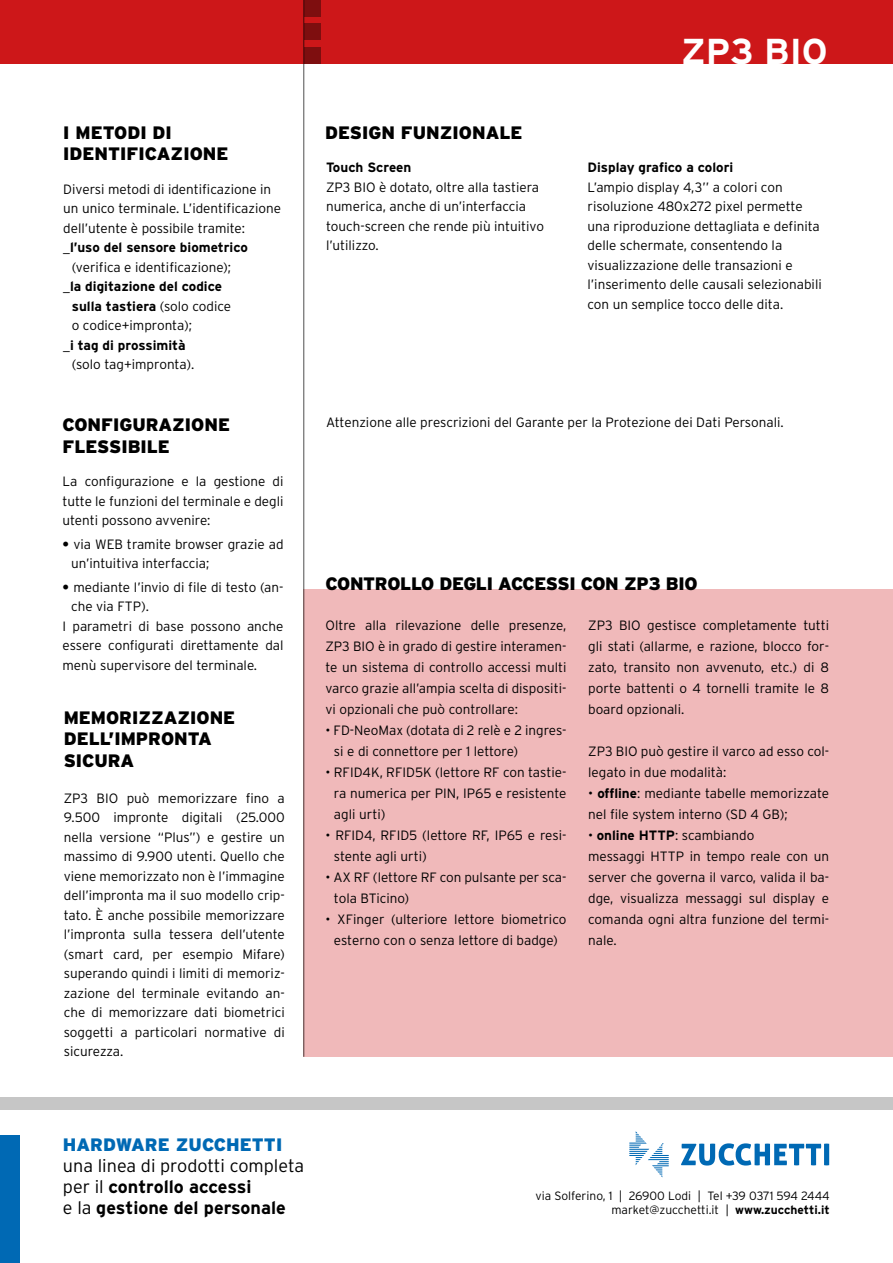
<style>
.page{position:relative;width:893px;height:1263px;background:#fff}
.page>*{position:absolute;margin:0;border:0;box-sizing:border-box;transform-origin:0 0}
.t1{font:700 36px "Interstate";color:#fff}
.t2{font:900 18px/21.6px "Interstate";color:#000}
.t3{font:700 18px/21px "Interstate";color:#000}
.t4{font:900 18px "Interstate";letter-spacing:-.02em;color:#000}
.t5{font:900 18px "Interstate";color:#0069b4}
.t6{font:300 13.5px/19.5px "Interstate";color:#000}
.t7{font:700 13.5px "Interstate";color:#000}
.t8{font:300 12px/14.4px "Interstate";color:#000;text-align:right}
.s1{font-weight:300}
.s2{font-weight:700}
</style>
<div class="page">
<div style="left:304px;top:589px;width:589px;height:468px;background:#f0b9ba"></div>
<div style="left:0;top:0;width:893px;height:64px;background:#cd1719"></div>
<div style="left:0;top:1136px;width:20px;height:127px;background:#0069b4"></div>
<svg style="left:681px;top:1143px;width:148px;height:22px"></svg>
<svg style="left:629px;top:1131px;width:40px;height:46px"></svg>
<hr style="left:303px;top:0;width:1px;height:1057px;background:#010202">
<div style="left:0;top:1097px;width:893px;height:13px;background:#c6c6c6"></div>
<h2 class="t2" style="left:63px;top:121px;width:167px">I METODI DI<br>IDENTIFICAZIONE</h2>
<p class="t6" style="left:63px;top:179px;width:209px">Diversi metodi di identificazione in</p>
<p class="t6" style="left:63px;top:198px;width:219px">un unico terminale. L’identificazione</p>
<p class="t6" style="left:63px;top:218px;width:183px">dell’utente è possibile tramite:</p>
<p class="t7" style="left:63px;top:240px;width:186px"><span class="s1">_</span>l’uso del sensore biometrico</p>
<p class="t6" style="left:72px;top:257px;width:161px">(verifica e identificazione);</p>
<p class="t7" style="left:63px;top:279px;width:160px"><span class="s1">_</span>la digitazione del codice</p>
<p class="t7" style="left:72px;top:298px;width:161px">sulla tastiera <span class="s1">(solo codice</span></p>
<p class="t6" style="left:72px;top:315px;width:122px">o codice+impronta);</p>
<p class="t7" style="left:63px;top:337px;width:124px"><span class="s1">_</span>i tag di prossimità</p>
<p class="t6" style="left:72px;top:354px;width:124px">(solo tag+impronta).</p>
<h2 class="t2" style="left:63px;top:414px;width:169px">CONFIGURAZIONE<br>FLESSIBILE</h2>
<p class="t6" style="left:63px;top:471px;width:223px;text-align:justify">La configurazione e la gestione di tutte le funzioni del terminale e degli utenti possono avvenire:</p>
<p class="t6" style="left:71px;top:534px;width:214px;text-indent:-9px"><span class="s2">•</span> via WEB tramite browser grazie ad un’intuitiva interfaccia;</p>
<p class="t6" style="left:63px;top:577px;width:223px"><span class="s2">•</span> mediante l’invio di file di testo (an-</p>
<p class="t6" style="left:71px;top:597px;width:79px">che via FTP).</p>
<p class="t6" style="left:63px;top:616px;width:223px">I parametri di base possono anche</p>
<p class="t6" style="left:63px;top:636px;width:223px">essere configurati direttamente dal</p>
<p class="t6" style="left:63px;top:655px;width:196px">menù supervisore del terminale.</p>
<h2 class="t2" style="left:64px;top:706px;width:173px">MEMORIZZAZIONE<br>DELL’IMPRONTA<br>SICURA</h2>
<p class="t6" style="left:64px;top:788px;width:223px;text-align:justify">ZP3 BIO può memorizzare fino a 9.500 impronte digitali (25.000 nella versione “Plus”) e gestire un massimo di 9.900 utenti. Quello che viene memorizzato non è l’immagine dell’impronta ma il suo modello crip&shy;tato. È anche possibile memorizzare l’impronta sulla tessera dell’utente (smart card, per esempio Mifare) superando quindi i limiti di memoriz&shy;zazione del terminale evitando an&shy;che di memorizzare dati biometrici soggetti a particolari normative di sicurezza.</p>
<h2 class="t2" style="left:325px;top:121px;width:199px">DESIGN FUNZIONALE</h2>
<p class="t7" style="left:326px;top:160px;width:87px">Touch Screen</p>
<p class="t6" style="left:326px;top:177px;width:219px">ZP3 BIO è dotato, oltre alla tastiera numerica, anche di un’interfaccia touch-screen che rende più intuitivo l’utilizzo.</p>
<h1 class="t1" style="left:681px;top:31px;width:148px">ZP3 BIO</h1>
<p class="t7" style="left:587px;top:160px;width:147px">Display grafico a colori</p>
<p class="t6" style="left:587px;top:177px;width:236px">L’ampio display 4,3’’ a colori con risoluzione 480x272 pixel permette una riproduzione dettagliata e definita delle schermate, consentendo la visualizzazione delle transazioni e l’inserimento delle causali selezionabili con un semplice tocco delle dita.</p>
<p class="t6" style="left:326px;top:413px;width:459px">Attenzione alle prescrizioni del Garante per la Protezione dei Dati Personali.</p>
<h2 class="t4" style="left:326px;top:573px;width:373px">CONTROLLO DEGLI ACCESSI CON ZP3 BIO</h2>
<p class="t6" style="left:325px;top:614px;width:242px;line-height:21px;text-align:justify">Oltre alla rilevazione delle presenze, ZP3 BIO è in grado di gestire interamen&shy;te un sistema di controllo accessi multi varco grazie all’ampia scelta di dispositi&shy;vi opzionali che può controllare:</p>
<p class="t6" style="left:334px;top:720px;width:234px;line-height:21px;text-indent:-9px">• FD-NeoMax (dotata di 2 relè e 2 ingres&shy;si e di connettore per 1 lettore)</p>
<p class="t6" style="left:334px;top:762px;width:234px;line-height:21px;text-align:justify;text-indent:-9px">• RFID4K, RFID5K (lettore RF con tastie&shy;ra numerica per PIN, IP65 e resistente agli urti)</p>
<p class="t6" style="left:334px;top:825px;width:234px;line-height:21px;text-indent:-9px">• RFID4, RFID5 (lettore RF, IP65 e resi&shy;stente agli urti)</p>
<p class="t6" style="left:334px;top:867px;width:234px;line-height:21px;text-indent:-9px">• AX RF (lettore RF con pulsante per sca&shy;tola BTicino)</p>
<p class="t6" style="left:325px;top:909px;width:242px;line-height:21px;text-align:center">• XFinger (ulteriore lettore biometrico esterno con o senza lettore di badge)</p>
<p class="t6" style="left:588px;top:615px;width:242px;line-height:21px;text-align:justify">ZP3 BIO gestisce completamente tutti gli stati (allarme, e razione, blocco for&shy;zato, transito non avvenuto, etc.) di 8 porte battenti o 4 tornelli tramite le 8 board opzionali.</p>
<p class="t6" style="left:588px;top:741px;width:242px;line-height:21px">ZP3 BIO può gestire il varco ad esso col&shy;legato in due modalità:</p>
<p class="t6" style="left:588px;top:783px;width:242px;line-height:21px">• <span class="s2">offline</span>: mediante tabelle memorizzate nel file system interno (SD 4 GB);</p>
<p class="t6" style="left:588px;top:825px;width:242px;line-height:21px">• <span class="s2">online HTTP</span>: scambiando<br>messaggi HTTP in tempo reale con un server che governa il varco, valida il ba&shy;dge, visualizza messaggi sul display e comanda ogni altra funzione del termi&shy;nale.</p>
<h2 class="t5" style="left:63px;top:1134px;width:221px">HARDWARE ZUCCHETTI</h2>
<h2 class="t3" style="left:63px;top:1155px;width:243px"><span class="s1">una linea di prodotti completa per il</span> controllo accessi<br><span class="s1">e la</span> gestione del personale</h2>
<p class="t8" style="left:535px;top:1188px;width:296px">via Solferino, 1 | 26900 Lodi | Tel +39 0371 594 2444 market@zucchetti.it | <span class="s2">www.zucchetti.it</span></p>
</div>
